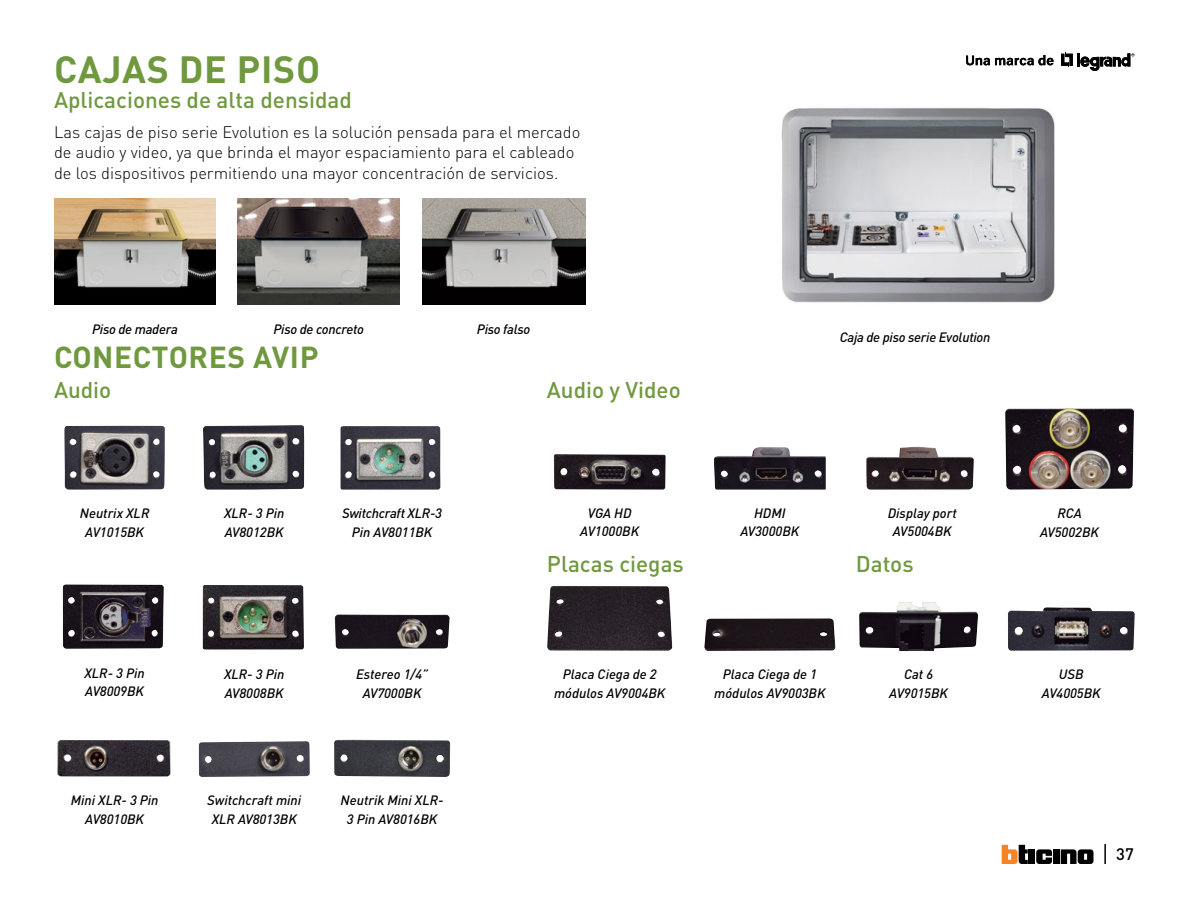
<style>
.page{position:relative;width:1188px;height:918px;background:#fff}
.page>*{position:absolute;margin:0;border:0;box-sizing:border-box;transform-origin:0 0}
.t1{font:700 37.5px "DIN Pro";letter-spacing:.02em;color:#70993f}
.t2{font:700 30px "DIN Pro";letter-spacing:.02em;color:#70993f}
.t3{font:500 22.5px "DIN Pro";color:#70993f}
.t4{font:300 16.5px/20.2px "DIN Pro";color:#000}
.t5{font:500 16.5px "DIN Pro";color:#000}
.t6{font:italic 500 13.5px/18.5px "DIN Pro";color:#000;text-align:center}
.t7{font:italic 500 13.5px "DIN Pro";letter-spacing:-.02em;color:#000}
</style>
<div class="page">
<svg style="left:1061px;top:53px;width:12px;height:14px"></svg>
<hr style="left:1077px;top:53px;width:3px;height:14px;background:#000">
<svg style="left:1080px;top:53px;width:54px;height:18px"></svg>
<svg style="left:966px;top:55px;width:88px;height:10px"></svg>
<img style="left:1005px;top:408px;width:129px;height:82px">
<img style="left:554px;top:454px;width:112px;height:36px">
<img style="left:866px;top:447px;width:108px;height:43px">
<img style="left:714px;top:447px;width:112px;height:43px">
<img style="left:547px;top:586px;width:126px;height:65px">
<img style="left:704px;top:618px;width:131px;height:33px">
<img style="left:859px;top:602px;width:119px;height:49px">
<img style="left:1008px;top:607px;width:127px;height:44px">
<img style="left:64px;top:426px;width:101px;height:64px">
<img style="left:203px;top:425px;width:101px;height:65px">
<img style="left:341px;top:426px;width:99px;height:64px">
<img style="left:781px;top:107px;width:274px;height:196px">
<img style="left:54px;top:198px;width:162px;height:107px">
<img style="left:238px;top:198px;width:162px;height:107px">
<img style="left:203px;top:585px;width:101px;height:64px">
<img style="left:63px;top:584px;width:101px;height:65px">
<img style="left:335px;top:615px;width:115px;height:34px">
<img style="left:422px;top:198px;width:163px;height:107px">
<img style="left:58px;top:740px;width:113px;height:37px">
<img style="left:199px;top:741px;width:111px;height:36px">
<img style="left:334px;top:740px;width:116px;height:37px">
<hr style="left:1104px;top:844px;width:2px;height:20px;background:#000">
<svg style="left:1036px;top:849px;width:16px;height:15px"></svg>
<div style="left:1053px;top:849px;width:7px;height:15px;background:#000"></div>
<div style="left:1029px;top:849px;width:6px;height:15px;background:#000"></div>
<svg style="left:1002px;top:845px;width:26px;height:19px"></svg>
<svg style="left:1061px;top:849px;width:33px;height:15px"></svg>
<h1 class="t1" style="left:54px;top:44px;width:268px">CAJAS DE PISO</h1>
<h3 class="t3" style="left:54px;top:85px;width:299px">Aplicaciones de alta densidad</h3>
<p class="t4" style="left:54px;top:121px;width:528px">Las cajas de piso serie Evolution es la solución pensada para el mercado de audio y video, ya que brinda el mayor espaciamiento para el cableado de los dispositivos permitiendo una mayor concentración de servicios.</p>
<p class="t7" style="left:92px;top:321px;width:87px">Piso de madera</p>
<p class="t7" style="left:273px;top:321px;width:92px">Piso de concreto</p>
<p class="t7" style="left:477px;top:321px;width:55px">Piso falso</p>
<h2 class="t2" style="left:54px;top:336px;width:266px">CONECTORES AVIP</h2>
<h3 class="t3" style="left:54px;top:375px;width:59px">Audio</h3>
<h3 class="t3" style="left:547px;top:375px;width:135px">Audio y Video</h3>
<p class="t7" style="left:840px;top:328px;width:152px">Caja de piso serie Evolution</p>
<p class="t6" style="left:80px;top:504px;width:71px">Neutrix XLR<br>AV1015BK</p>
<p class="t6" style="left:224px;top:504px;width:62px;text-align:left">XLR- 3 Pin<br>AV8012BK</p>
<p class="t6" style="left:342px;top:504px;width:101px">Switchcraft XLR-3<br>Pin AV8011BK</p>
<p class="t6" style="left:580px;top:504px;width:60px">VGA HD<br>AV1000BK</p>
<p class="t6" style="left:740px;top:504px;width:60px">HDMI<br>AV3000BK</p>
<p class="t6" style="left:888px;top:504px;width:71px">Display port<br>AV5004BK</p>
<p class="t6" style="left:1040px;top:504px;width:60px">RCA<br>AV5002BK</p>
<h3 class="t3" style="left:547px;top:549px;width:138px">Placas ciegas</h3>
<h3 class="t3" style="left:856px;top:549px;width:59px">Datos</h3>
<p class="t6" style="left:84px;top:663px;width:62px;text-align:left">XLR- 3 Pin<br>AV8009BK</p>
<p class="t6" style="left:356px;top:665px;width:73px">Estereo 1/4”<br>AV7000BK</p>
<p class="t6" style="left:224px;top:665px;width:62px;text-align:left">XLR- 3 Pin<br>AV8008BK</p>
<p class="t6" style="left:554px;top:665px;width:113px">Placa Ciega de 2 módulos AV9004BK</p>
<p class="t6" style="left:714px;top:665px;width:113px">Placa Ciega de 1 módulos AV9003BK</p>
<p class="t6" style="left:889px;top:665px;width:60px">Cat 6<br>AV9015BK</p>
<p class="t6" style="left:1042px;top:665px;width:60px">USB<br>AV4005BK</p>
<p class="t6" style="left:71px;top:791px;width:89px">Mini XLR- 3 Pin<br>AV8010BK</p>
<p class="t6" style="left:207px;top:791px;width:95px">Switchcraft mini<br>XLR AV8013BK</p>
<p class="t6" style="left:341px;top:791px;width:105px">Neutrik Mini XLR-<br>3 Pin AV8016BK</p>
<p class="t5" style="left:1116px;top:843px;width:19px">37</p>
</div>
